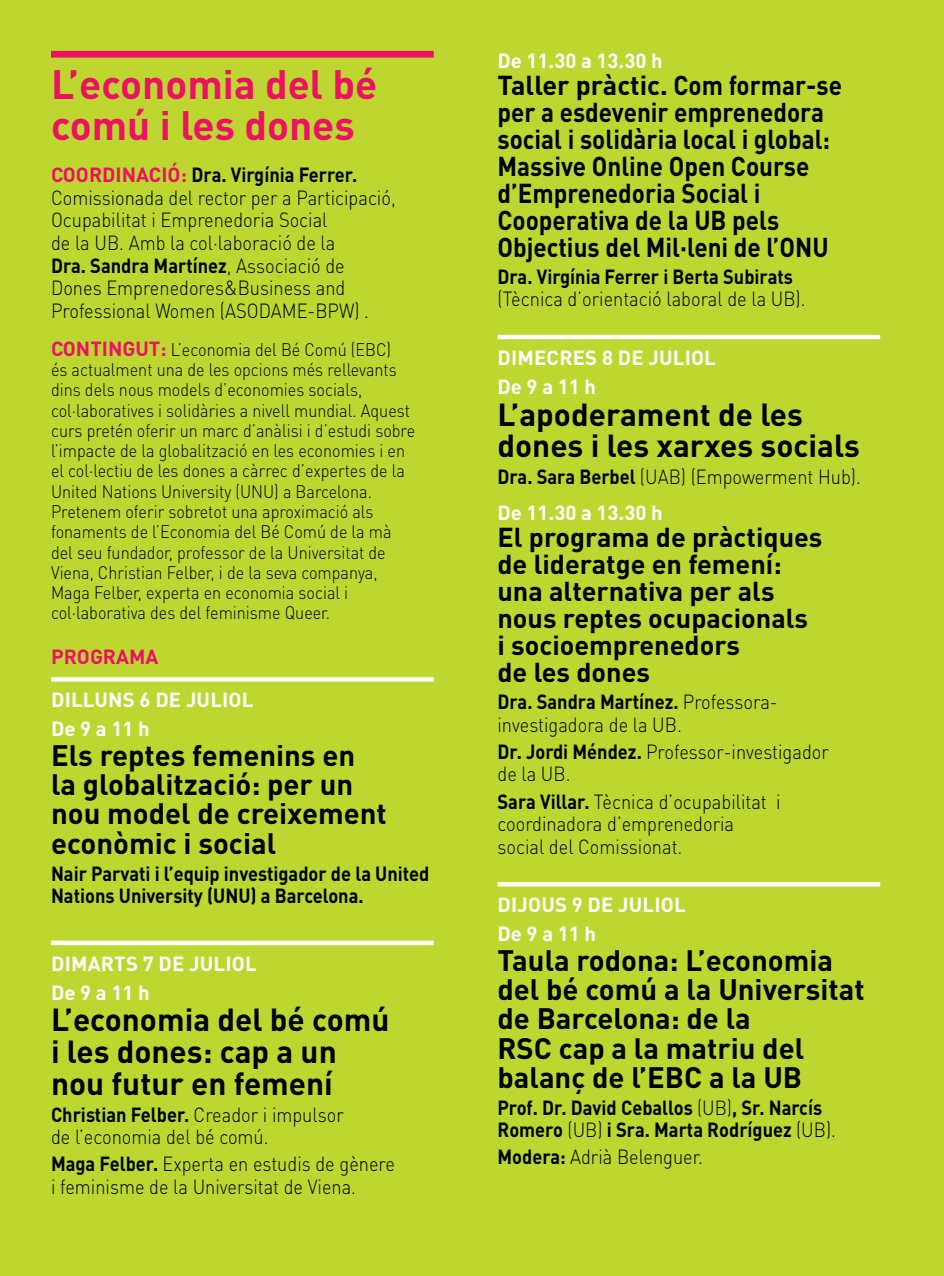
<style>
.page{position:relative;width:944px;height:1276px;background:#bed730}
.page>*{position:absolute;margin:0;border:0;box-sizing:border-box;transform-origin:0 0}
.t1{font:700 40.5px/40.5px "DIN Pro";color:#ed1164}
.t2{font:700 31.5px/31.5px "DIN Pro";color:#000}
.t3{font:700 29.25px/29.2px "DIN Pro";color:#000}
.t4{font:700 27px/27px "DIN Pro";color:#000}
.t5{font:300 20.25px/22.5px "DIN Pro";color:#000;scale:.9 1}
.t6{font:700 20.25px/22.5px "DIN Pro";color:#000;scale:.9 1}
.t7{font:700 20.25px/29.2px "DIN Pro";letter-spacing:.01em;color:#fff}
.t8{font:700 20.25px "DIN Pro";color:#ed1164}
.t9{font:300 18px/20.2px "DIN Pro";color:#000;scale:.9 1}
.s1{font-weight:700;color:#ed1164}
.s2{font-weight:700}
.s3{font-weight:700;font-size:20.25px;color:#ed1164}
.s4{font-weight:700;color:#fff}
.s5{font-weight:300}
</style>
<div class="page">
<div style="left:51px;top:51px;width:383px;height:7px;background:#ed1164"></div>
<svg style="left:51px;top:677px;width:383px;height:4px;background:#fcfdf7"></svg>
<div style="left:51px;top:940px;width:383px;height:5px;background:#fff"></div>
<hr style="left:497px;top:335px;width:383px;height:4px;background:#fff">
<svg style="left:497px;top:882px;width:383px;height:4px;background:#fdfdf9"></svg>
<h1 class="t1" style="left:51px;top:63px;width:328px">L’economia del bé comú i les dones</h1>
<p class="t5" style="left:51px;top:163px;width:384px"><span class="s1">COORDINACIÓ:</span> <span class="s2">Dra. Virgínia Ferrer.<br></span>Comissionada del rector per a Participació, Ocupabilitat i Emprenedoria Social<br>de la UB. Amb la col·laboració de la<br><span class="s2">Dra. Sandra Martínez</span>, Associació de Dones Emprenedores&amp;Business and Professional Women (ASODAME-BPW) .</p>
<p class="t9" style="left:51px;top:338px;width:406px"><span class="s3">CONTINGUT:</span> L’economia del Bé Comú (EBC)<br>és actualment una de les opcions més rellevants dins dels nous models d’economies socials, col·laboratives i solidàries a nivell mundial. Aquest curs pretén oferir un marc d’anàlisi i d’estudi sobre l’impacte de la globalització en les economies i en el col·lectiu de les dones a càrrec d’expertes de la United Nations University (UNU) a Barcelona.<br>Pretenem oferir sobretot una aproximació als fonaments de l’Economia del Bé Comú de la mà del seu fundador, professor de la Universitat de Viena, Christian Felber, i de la seva companya, Maga Felber, experta en economia social i col·laborativa des del feminisme Queer.</p>
<p class="t8" style="left:51px;top:643px;width:109px">PROGRAMA</p>
<p class="t7" style="left:51px;top:684px;width:57px">Di lluns</p>
<p class="t7" style="left:51px;top:684px;width:204px;text-indent:89px">6 DE JULIOl<br>De 9 a 11 h</p>
<h3 class="t3" style="left:51px;top:739px;width:337px">Els reptes femenins en la globalització: per un nou model de creixement econòmic i social</h3>
<p class="t6" style="left:51px;top:861px;width:422px">Nair Parvati i l’equip investigador de la United<br>Nations University (UNU) a Barcelona.</p>
<p class="t7" style="left:51px;top:948px;width:207px;text-indent:92px">7 DE JULIOl<br>De 9 a 11 h</p>
<h2 class="t2" style="left:51px;top:1003px;width:340px">L’economia del bé comú i les dones: cap a un nou futur en femení</h2>
<p class="t5" style="left:51px;top:1102px;width:327px"><span class="s2">Christian Felber.</span> Creador i impulsor de l’economia del bé comú.</p>
<p class="t5" style="left:51px;top:1151px;width:384px"><span class="s2">Maga Felber.</span> Experta en estudis de gènere i feminisme de la Universitat de Viena.</p>
<p class="t7" style="left:51px;top:948px;width:14px">dimarts</p>
<p class="t7" style="left:497px;top:45px;width:167px">De 11.30 a 13.30 h</p>
<h3 class="t4" style="left:497px;top:70px;width:346px">Taller pràctic. Com formar-se per a esdevenir emprenedora social i solidària local i global:<br>Massive Online Open Course d’Emprenedoria Social i<br>Cooperativa de la UB pels<br>Objectius del Mil·leni de l’ONU</h3>
<p class="t6" style="left:497px;top:264px;width:330px">Dra. Virgínia Ferrer i Berta Subirats</p>
<p class="t5" style="left:497px;top:287px;width:344px">(Tècnica d’orientació laboral de la UB).</p>
<p class="t7" style="left:498px;top:342px;width:14px">dimecres</p>
<p class="t7" style="left:602px;top:342px;width:115px">8 DE JULIOl</p>
<p class="t7" style="left:497px;top:371px;width:100px">De 9 a 11 h</p>
<h2 class="t2" style="left:497px;top:397px;width:364px">L’apoderament de les dones i les xarxes socials</h2>
<p class="t5" style="left:497px;top:458px;width:405px;line-height:36px"><span class="s2">Dra. Sara Berbel</span> (UAB) (Empowerment Hub).<br><span class="s4">De 11.30 a 13.30 h</span></p>
<h3 class="t4" style="left:497px;top:523px;width:326px">El programa de pràctiques de lideratge en femení: una alternativa per als nous reptes ocupacionals<br>i socioemprenedors<br>de les dones</h3>
<p class="t5" style="left:497px;top:690px;width:313px"><span class="s2">Dra. Sandra Martínez.</span> Professora&shy;investigadora de la UB.</p>
<p class="t5" style="left:497px;top:739px;width:370px"><span class="s2">Dr. Jordi Méndez.</span> Professor-investigador de la UB.</p>
<p class="t5" style="left:497px;top:789px;width:316px"><span class="s2">Sara Villar.</span> Tècnica d’ocupabilitat i coordinadora d’emprenedoria social del Comissionat.</p>
<p class="t7" style="left:497px;top:889px;width:190px">dijous 9 DE JULIOl<br>De 9 a 11 h</p>
<h3 class="t3" style="left:497px;top:944px;width:369px">Taula rodona: L’economia del bé comú a la Universitat de Barcelona: de la<br>RSC cap a la matriu del balanç de l’EBC a la UB</h3>
<p class="t6" style="left:497px;top:1095px;width:378px">Prof. Dr. David Ceballos <span class="s5">(UB)</span>, Sr. Narcís<br>Romero <span class="s5">(UB)</span> i Sra. Marta Rodríguez <span class="s5">(UB).</span></p>
<p class="t5" style="left:497px;top:1145px;width:230px"><span class="s2">Modera:</span> Adrià Belenguer.</p>
</div>
